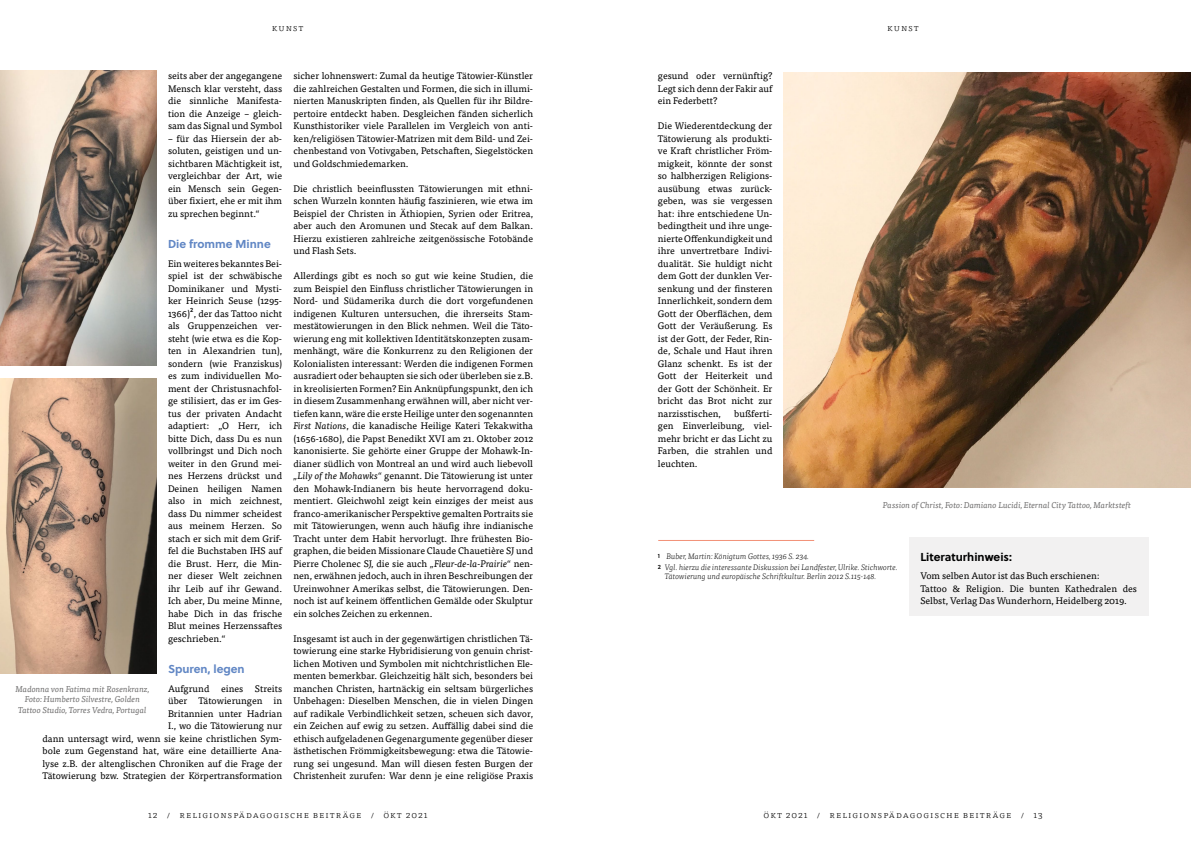
<style>
.page{position:relative;width:1191px;height:842px;background:#fff}
.page>*{position:absolute;margin:0;border:0;box-sizing:border-box;transform-origin:0 0}
.Fließtext_ohne_Einzu{font:700 11.5px "Soleil";color:#6086c4}
.Infobox_im_Text_hell{font:700 11.5px "Soleil";color:#000}
.Fließtext_ohne_Einzu-2{font:9.5px/12.5px "Tisa Pro";color:#000;text-align:justify}
.Infobox_im_Text_hell-2{font:9.5px/12.5px "Tisa Pro";color:#000}
.test_fließtext{font:300 9.5px "Tisa Pro";letter-spacing:.1em;color:#000}
.Bildunterschrift{font:italic 8.5px/10.5px "Tisa Pro";color:#706f6f;text-align:center}
.t1{font:italic 300 8px/9px "Tisa Pro";color:#000}
.Fließtext_ohne_Einzu-3{font:6.1px "Soleil Sb";color:#000}
.s1{font-style:italic}
.s2{font-family:"Soleil Sb";font-weight:400;font-style:normal;font-size:6.1px}
</style>
<div class="page">
<img style="left:0;top:71px;width:157px;height:294px">
<img style="left:0;top:379px;width:157px;height:294px">
<hr style="left:658px;top:540px;width:156px;height:1px;background:#f29177">
<img style="left:784px;top:72px;width:407px;height:415px">
<div style="left:909px;top:537px;width:239px;height:29px;background:#f2f1f1"></div>
<div style="left:909px;top:564px;width:239px;height:26px;background:#f2f1f1"></div>
<div style="left:909px;top:576px;width:239px;height:39px;background:#f2f1f1"></div>
<p class="test_fließtext" style="left:272px;top:21px;width:32px">Kunst</p>
<p class="Fließtext_ohne_Einzu-2" style="left:168px;top:69px;width:116px">seits aber der angegangene Mensch klar versteht, dass die sinnliche Manifesta&shy;tion die Anzeige – gleich&shy;sam das Signal und Symbol</p>
<p class="Fließtext_ohne_Einzu-2" style="left:168px;top:132px;width:116px">– für das Hiersein der ab&shy;soluten, geistigen und un&shy;sichtbaren Mächtigkeit ist, vergleichbar der Art, wie ein Mensch sein Gegen&shy;über fixiert, ehe er mit ihm zu sprechen beginnt.“</p>
<p class="Fließtext_ohne_Einzu" style="left:168px;top:235px;width:104px">Die fromme Minne</p>
<p class="Fließtext_ohne_Einzu-2" style="left:168px;top:257px;width:116px">Ein weiteres bekanntes Bei&shy;spiel ist der schwäbische Dominikaner und Mysti&shy;ker Heinrich Seuse (1295- 1366) , der das Tattoo nicht</p>
<p class="Fließtext_ohne_Einzu-3" style="left:190px;top:306px;width:5px">2</p>
<p class="Fließtext_ohne_Einzu-2" style="left:168px;top:319px;width:116px">als Gruppenzeichen ver&shy;steht (wie etwa es die Kop&shy;ten in Alexandrien tun), sondern (wie Franziskus) es zum individuellen Mo&shy;ment der Christusnachfol&shy;ge stilisiert, das er im Ges&shy;tus der privaten Andacht adaptiert: „O Herr, ich bitte Dich, dass Du es nun vollbringst und Dich noch weiter in den Grund mei&shy;nes Herzens drückst und Deinen heiligen Namen also in mich zeichnest, dass Du nimmer scheidest aus meinem Herzen. So stach er sich mit dem Grif&shy;fel die Buchstaben IHS auf die Brust. Herr, die Min&shy;ner dieser Welt zeichnen ihr Leib auf ihr Gewand.<br>Ich aber, Du meine Minne, habe Dich in das frische Blut meines Herzenssaftes geschrieben.“</p>
<p class="Fließtext_ohne_Einzu" style="left:168px;top:660px;width:78px">Spuren, legen</p>
<p class="Fließtext_ohne_Einzu-2" style="left:43px;top:682px;width:241px;text-align:right">Aufgrund eines Streits<br>über Tätowierungen in<br>Britannien unter Hadrian<br>I., wo die Tätowierung nur<br>dann untersagt wird, wenn sie keine christlichen Sym&shy;bole zum Gegenstand hat, wäre eine detaillierte Ana&shy;lyse z.B. der altenglischen Chroniken auf die Frage der Tätowierung bzw. Strategien der Körpertransformation</p>
<p class="Bildunterschrift" style="left:15px;top:683px;width:135px">Madonna von Fatima mit Rosenkranz,<br>Foto: Humberto Silvestre, Golden</p>
<p class="Bildunterschrift" style="left:18px;top:704px;width:130px">Tattoo Studio, Torres Vedra, Portugal</p>
<p class="Fließtext_ohne_Einzu-2" style="left:293px;top:69px;width:241px">sicher lohnenswert: Zumal da heutige Tätowier-Künstler die zahlreichen Gestalten und Formen, die sich in illumi&shy;nierten Manuskripten finden, als Quellen für ihr Bildre&shy;pertoire entdeckt haben. Desgleichen fänden sicherlich Kunsthistoriker viele Parallelen im Vergleich von anti&shy;ken/religiösen Tätowier-Matrizen mit dem Bild- und Zei&shy;chenbestand von Votivgaben, Petschaften, Siegelstöcken und Goldschmiedemarken.</p>
<p class="Fließtext_ohne_Einzu-2" style="left:293px;top:182px;width:241px">Die christlich beeinflussten Tätowierungen mit ethni&shy;schen Wurzeln konnten häufig faszinieren, wie etwa im Beispiel der Christen in Äthiopien, Syrien oder Eritrea, aber auch den Aromunen und Stecak auf dem Balkan.<br>Hierzu existieren zahlreiche zeitgenössische Fotobände und Flash Sets.</p>
<p class="Fließtext_ohne_Einzu-2" style="left:293px;top:269px;width:241px">Allerdings gibt es noch so gut wie keine Studien, die zum Beispiel den Einfluss christlicher Tätowierungen in Nord- und Südamerika durch die dort vorgefundenen indigenen Kulturen untersuchen, die ihrerseits Stam&shy;mestätowierungen in den Blick nehmen. Weil die Täto&shy;wierung eng mit kollektiven Identitätskonzepten zusam&shy;menhängt, wäre die Konkurrenz zu den Religionen der Kolonialisten interessant: Werden die indigenen Formen ausradiert oder behaupten sie sich oder überleben sie z.B. in kreolisierten Formen? Ein Anknüpfungspunkt, den ich in diesem Zusammenhang erwähnen will, aber nicht ver&shy;tiefen kann, wäre die erste Heilige unter den sogenannten <span class="s1">First Nations</span>, die kanadische Heilige Kateri Tekakwitha (1656-1680), die Papst Benedikt XVI am 21. Oktober 2012 kanonisierte. Sie gehörte einer Gruppe der Mohawk-In&shy;dianer südlich von Montreal an und wird auch liebevoll <span class="s1">„Lily of the Mohawks“</span> genannt. Die Tätowierung ist unter den Mohawk-Indianern bis heute hervorragend doku&shy;mentiert. Gleichwohl zeigt kein einziges der meist aus franco-amerikanischer Perspektive gemalten Portraits sie mit Tätowierungen, wenn auch häufig ihre indianische Tracht unter dem Habit hervorlugt. Ihre frühesten Bio&shy;graphen, die beiden Missionare Claude Chauetière SJ und Pierre Cholenec SJ, die sie auch <span class="s1">„Fleur-de-la-Prairie“</span> nen&shy;nen, erwähnen jedoch, auch in ihren Beschreibungen der Ureinwohner Amerikas selbst, die Tätowierungen. Den&shy;noch ist auf keinem öffentlichen Gemälde oder Skulptur ein solches Zeichen zu erkennen.</p>
<p class="Fließtext_ohne_Einzu-2" style="left:293px;top:632px;width:241px">Insgesamt ist auch in der gegenwärtigen christlichen Tä&shy;towierung eine starke Hybridisierung von genuin christ&shy;lichen Motiven und Symbolen mit nichtchristlichen Ele&shy;menten bemerkbar. Gleichzeitig hält sich, besonders bei manchen Christen, hartnäckig ein seltsam bürgerliches Unbehagen: Dieselben Menschen, die in vielen Dingen auf radikale Verbindlichkeit setzen, scheuen sich davor, ein Zeichen auf ewig zu setzen. Auffällig dabei sind die ethisch aufgeladenen Gegenargumente gegenüber dieser ästhetischen Frömmigkeitsbewegung: etwa die Tätowie&shy;rung sei ungesund. Man will diesen festen Burgen der Christenheit zurufen: War denn je eine religiöse Praxis</p>
<p class="Fließtext_ohne_Einzu-2" style="left:658px;top:69px;width:116px">gesund oder vernünftig?<br>Legt sich denn der Fakir auf ein Federbett?</p>
<p class="Fließtext_ohne_Einzu-2" style="left:658px;top:119px;width:116px">Die Wiederentdeckung der Tätowierung als produkti&shy;ve Kraft christlicher Fröm&shy;migkeit, könnte der sonst so halbherzigen Religions&shy;ausübung etwas zurück&shy;geben, was sie vergessen hat: ihre entschiedene Un&shy;bedingtheit und ihre unge&shy;nierte Offenkundigkeit und ihre unvertretbare Indivi&shy;dualität. Sie huldigt nicht dem Gott der dunklen Ver&shy;senkung und der finsteren Innerlichkeit, sondern dem Gott der Oberflächen, dem Gott der Veräußerung. Es ist der Gott, der Feder, Rin&shy;de, Schale und Haut ihren Glanz schenkt. Es ist der Gott der Heiterkeit und der Gott der Schönheit. Er bricht das Brot nicht zur narzisstischen,</p>
<p class="Fließtext_ohne_Einzu-2" style="left:658px;top:407px;width:116px;text-indent:76px">bußferti&shy;gen Einverleibung, viel&shy;mehr bricht er das Licht zu Farben, die strahlen und leuchten.</p>
<p class="test_fließtext" style="left:887px;top:21px;width:32px">Kunst</p>
<p class="Bildunterschrift" style="left:883px;top:499px;width:250px">Passion of Christ, Foto: Damiano Lucidi, Eternal City Tattoo, Marktsteft</p>
<p class="t1" style="left:658px;top:551px;width:153px"><span class="s2">1</span> Buber, Martin: Königtum Gottes, 1936 S. 234.</p>
<p class="t1" style="left:665px;top:562px;width:234px;text-indent:-7px"><span class="s2">2</span> Vgl. hierzu die interessante Diskussion bei Landfester, Ulrike. Stichworte.<br>Tätowierung und europäische Schriftkultur. Berlin 2012 S.115-148.</p>
<p class="Infobox_im_Text_hell" style="left:920px;top:548px;width:93px">Literaturhinweis:</p>
<p class="Infobox_im_Text_hell-2" style="left:920px;top:569px;width:181px">Vom selben Autor ist das Buch erschienen:</p>
<p class="Infobox_im_Text_hell-2" style="left:920px;top:582px;width:218px">Tattoo &amp; Religion. Die bunten Kathedralen des<br>Selbst, Verlag Das Wunderhorn, Heidelberg 2019.</p>
<p class="test_fließtext" style="left:148px;top:808px;width:281px">12 / Religionspädagogische Beiträge / ÖKT 2021</p>
<p class="test_fließtext" style="left:763px;top:808px;width:280px">ÖKT 2021 / Religionspädagogische Beiträge / 13</p>
</div>
